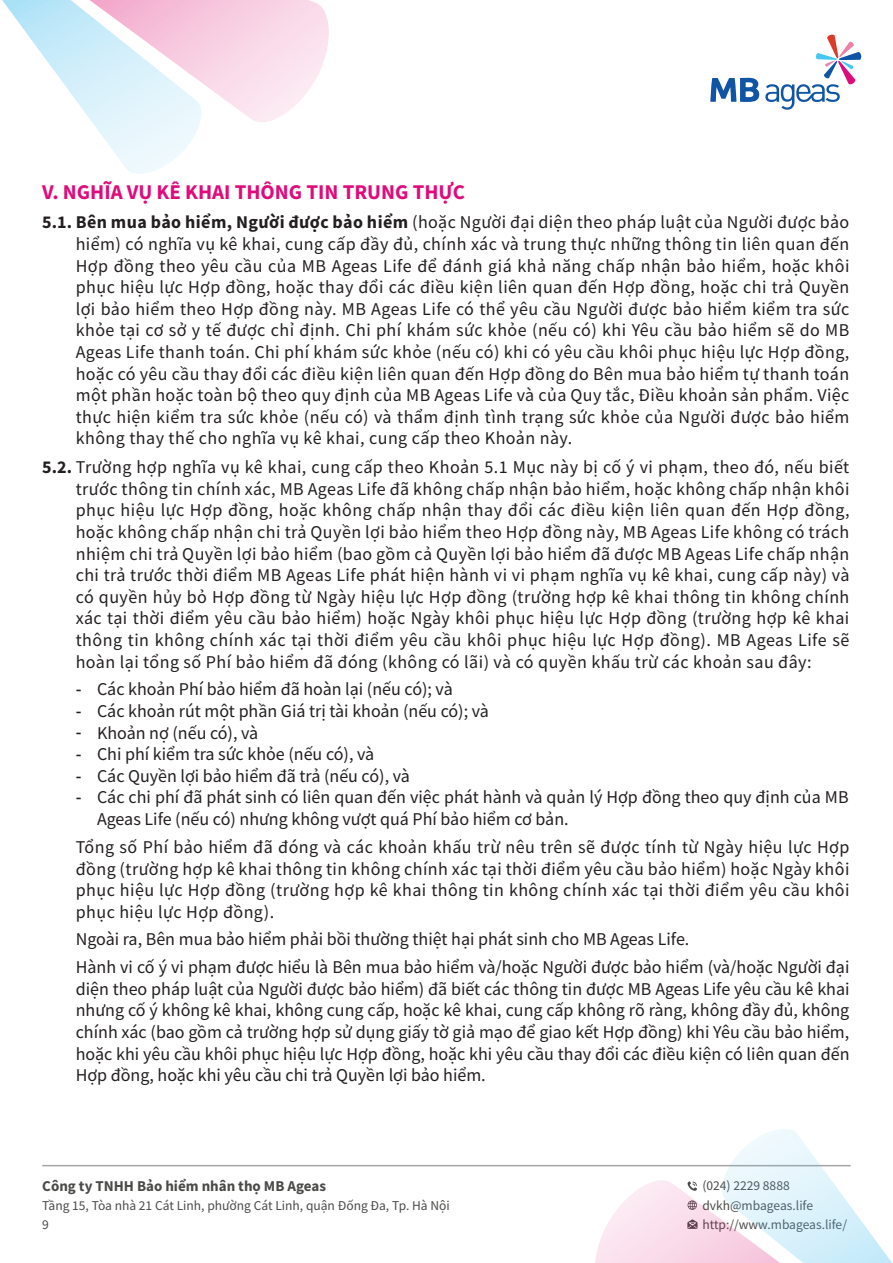
<style>
.page{position:relative;width:893px;height:1263px;background:#fff}
.page>*{position:absolute;margin:0;border:0;box-sizing:border-box;transform-origin:0 0}
.t1{font:700 21px "Source Sans Pro";color:#e00b7a}
.t2{font:18px/21.6px "Source Sans Pro";color:#231f20;text-align:justify}
.t3{font:600 18px/21.6px "Source Sans Pro";color:#231f20;text-align:justify}
.t4{font:700 15px "Source Sans Pro";color:#4a4a49}
.t5{font:13.5px/19.5px "Source Sans Pro";color:#4a4a49}
.s1{font-weight:700}
</style>
<div class="page">
<svg style="left:710px;top:78px;width:49px;height:24px"></svg>
<svg style="left:765px;top:34px;width:96px;height:76px"></svg>
<hr style="left:42px;top:1165px;width:809px;height:1px;background:#4a4a49">
<svg style="left:2px;top:0;width:327px;height:174px"></svg>
<svg style="left:595px;top:1129px;width:297px;height:134px"></svg>
<p class="t1" style="left:42px;top:178px;width:424px">V. NGHĨA VỤ KÊ KHAI THÔNG TIN TRUNG THỰC</p>
<p class="t2" style="left:76px;top:211px;width:775px;text-indent:-33px"><span class="s1">5.1. Bên mua bảo hiểm, Người được bảo hiểm</span> (hoặc Người đại diện theo pháp luật của Người được bảo hiểm) có nghĩa vụ kê khai, cung cấp đầy đủ, chính xác và trung thực những thông tin liên quan đến Hợp đồng theo yêu cầu của MB Ageas Life để đánh giá khả năng chấp nhận bảo hiểm, hoặc khôi phục hiệu lực Hợp đồng, hoặc thay đổi các điều kiện liên quan đến Hợp đồng, hoặc chi trả Quyền lợi bảo hiểm theo Hợp đồng này. MB Ageas Life có thể yêu cầu Người được bảo hiểm kiểm tra sức khỏe tại cơ sở y tế được chỉ định. Chi phí khám sức khỏe (nếu có) khi Yêu cầu bảo hiểm sẽ do MB Ageas Life thanh toán. Chi phí khám sức khỏe (nếu có) khi có yêu cầu khôi phục hiệu lực Hợp đồng, hoặc có yêu cầu thay đổi các điều kiện liên quan đến Hợp đồng do Bên mua bảo hiểm tự thanh toán một phần hoặc toàn bộ theo quy định của MB Ageas Life và của Quy tắc, Điều khoản sản phẩm. Việc thực hiện kiểm tra sức khỏe (nếu có) và thẩm định tình trạng sức khỏe của Người được bảo hiểm không thay thế cho nghĩa vụ kê khai, cung cấp theo Khoản này.</p>
<p class="t2" style="left:76px;top:456px;width:775px;text-indent:-33px"><span class="s1">5.2.</span> Trường hợp nghĩa vụ kê khai, cung cấp theo Khoản 5.1 Mục này bị cố ý vi phạm, theo đó, nếu biết trước thông tin chính xác, MB Ageas Life đã không chấp nhận bảo hiểm, hoặc không chấp nhận khôi phục hiệu lực Hợp đồng, hoặc không chấp nhận thay đổi các điều kiện liên quan đến Hợp đồng, hoặc không chấp nhận chi trả Quyền lợi bảo hiểm theo Hợp đồng này, MB Ageas Life không có trách nhiệm chi trả Quyền lợi bảo hiểm (bao gồm cả Quyền lợi bảo hiểm đã được MB Ageas Life chấp nhận chi trả trước thời điểm MB Ageas Life phát hiện hành vi vi phạm nghĩa vụ kê khai, cung cấp này) và có quyền hủy bỏ Hợp đồng từ Ngày hiệu lực Hợp đồng (trường hợp kê khai thông tin không chính xác tại thời điểm yêu cầu bảo hiểm) hoặc Ngày khôi phục hiệu lực Hợp đồng (trường hợp kê khai thông tin không chính xác tại thời điểm yêu cầu khôi phục hiệu lực Hợp đồng). MB Ageas Life sẽ hoàn lại tổng số Phí bảo hiểm đã đóng (không có lãi) và có quyền khấu trừ các khoản sau đây:</p>
<p class="t3" style="left:76px;top:678px;width:7px">- - - - - -</p>
<p class="t2" style="left:97px;top:678px;width:753px;text-align:left">Các khoản Phí bảo hiểm đã hoàn lại (nếu có); và<br>Các khoản rút một phần Giá trị tài khoản (nếu có); và<br>Khoản nợ (nếu có), và<br>Chi phí kiểm tra sức khỏe (nếu có), và<br>Các Quyền lợi bảo hiểm đã trả (nếu có), và<br>Các chi phí đã phát sinh có liên quan đến việc phát hành và quản lý Hợp đồng theo quy định của MB Ageas Life (nếu có) nhưng không vượt quá Phí bảo hiểm cơ bản.</p>
<p class="t2" style="left:76px;top:836px;width:775px">Tổng số Phí bảo hiểm đã đóng và các khoản khấu trừ nêu trên sẽ được tính từ Ngày hiệu lực Hợp đồng (trường hợp kê khai thông tin không chính xác tại thời điểm yêu cầu bảo hiểm) hoặc Ngày khôi phục hiệu lực Hợp đồng (trường hợp kê khai thông tin không chính xác tại thời điểm yêu cầu khôi phục hiệu lực Hợp đồng).</p>
<p class="t2" style="left:76px;top:924px;width:775px;line-height:28.5px">Ngoài ra, Bên mua bảo hiểm phải bồi thường thiệt hại phát sinh cho MB Ageas Life.<br>Hành vi cố ý vi phạm được hiểu là Bên mua bảo hiểm và/hoặc Người được bảo hiểm (và/hoặc Người đại</p>
<p class="t2" style="left:76px;top:978px;width:775px">diện theo pháp luật của Người được bảo hiểm) đã biết các thông tin được MB Ageas Life yêu cầu kê khai nhưng cố ý không kê khai, không cung cấp, hoặc kê khai, cung cấp không rõ ràng, không đầy đủ, không chính xác (bao gồm cả trường hợp sử dụng giấy tờ giả mạo để giao kết Hợp đồng) khi Yêu cầu bảo hiểm, hoặc khi yêu cầu khôi phục hiệu lực Hợp đồng, hoặc khi yêu cầu thay đổi các điều kiện có liên quan đến Hợp đồng, hoặc khi yêu cầu chi trả Quyền lợi bảo hiểm.</p>
<p class="t4" style="left:42px;top:1176px;width:285px">Công ty TNHH Bảo hiểm nhân thọ MB Ageas</p>
<p class="t5" style="left:42px;top:1196px;width:409px">Tầng 15, Tòa nhà 21 Cát Linh, phường Cát Linh, quận Đống Đa, Tp. Hà Nội</p>
<p class="t5" style="left:702px;top:1176px;width:112px">(024) 2229 8888 dvkh@mbageas.life</p>
<p class="t5" style="left:42px;top:1215px;width:8px">9</p>
<p class="t5" style="left:702px;top:1215px;width:146px">http://www.mbageas.life/</p>
</div>
